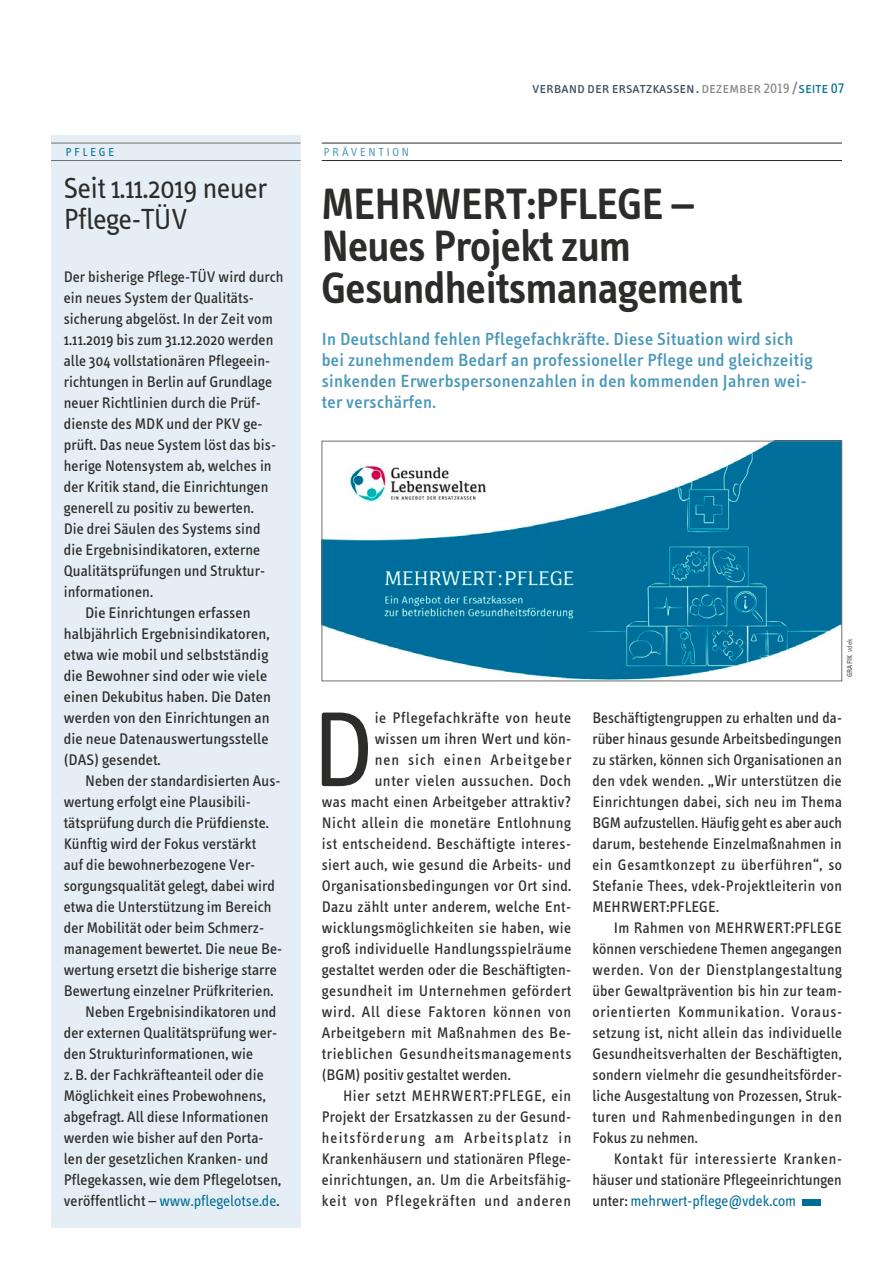
<style>
.page{position:relative;width:893px;height:1263px;background:#fff}
.page>*{position:absolute;margin:0;border:0;box-sizing:border-box;transform-origin:0 0}
._1_Artikel_Copy__Artikel_Initial_UA{font:109.8px "Info Text";color:#2c2c2b}
._1_Artikel_X_Head_Artikel_UA{font:600 45px/42px "Info Text";color:#2c2c2b}
._3_Rubrik_X_Head_Rubrik_UA{font:30px/31.5px "Info Text";color:#2c2c2b}
._1_Artikel_X_--_Intro_UA{font:500 18px/21px "Info Text";letter-spacing:.02em;color:#4a98ba}
._1_Artikel_Copy_Artikel_Einzug_UA{font:15.75px/21px "Info Text";letter-spacing:.025em;color:#2c2c2b;text-align:justify}
._3_Rubrik_X_Copy_Rubrik_Einzug_UA{font:15.75px/21px "Info Text";letter-spacing:.005em;color:#2c2c2b}
._1_Artikel_Copy__Artikel_Initial_UA-2{font:15.75px "Info Text";letter-spacing:.025em;color:#2c2c2b}
._3_Rubrik_X_Copy_Rubrik_UA{font:15.75px/21px "Info Text";letter-spacing:.005em;color:#2c2c2b}
.t1{font:15.75px "Info Text Normal Caps";color:#3c4b58}
._1_Artikel_Copy__Artikel_Initial_UA-3{font:15.75px "Info Text";letter-spacing:.045em;color:#2c2c2b}
._1_Artikel_Copy__Artikel_Initial_UA-4{font:15.75px "Info Text";letter-spacing:.005em;color:#2c2c2b}
._1_Artikel_Copy__Artikel_Initial_UA-5{font:15.75px "Info Text";letter-spacing:.065em;color:#2c2c2b}
._1_Artikel_X_Head_Artikel_UA-2{font:12px "Info OT Text";color:#4a98ba}
._3_Rubrik_X_Head_Rubrik_UA-2{font:12px "Info OT Text";color:#006d97}
.t2{font:600 7.5px "Info Text";color:#6f6f6e}
.s1{color:#006d97}
.s2{color:#878786}
.s3{font-family:"Info Text Semi Bold Caps";color:#878786}
.s4{font-weight:400}
</style>
<div class="page">
<hr style="left:322px;top:143px;width:520px;height:1px;background:#2c2c2b">
<hr style="left:322px;top:160px;width:520px;height:1px;background:#2c2c2b">
<div style="left:802px;top:1199px;width:18px;height:7px;background:#006d97"></div>
<div style="left:51px;top:135px;width:249px;height:1092px;background:#e5eef4"></div>
<img style="left:324px;top:443px;width:516px;height:236px">
<div style="left:322px;top:441px;width:520px;height:240px;border:1px solid #6f6f6e"></div>
<hr style="left:51px;top:143px;width:249px;height:1px;background:#6f6f6e">
<hr style="left:51px;top:160px;width:249px;height:1px;background:#6f6f6e">
<h2 class="_3_Rubrik_X_Head_Rubrik_UA-2" style="left:66px;top:145px;width:50px">PFLEGE</h2>
<h2 class="_3_Rubrik_X_Head_Rubrik_UA" style="left:64px;top:172px;width:205px">Seit 1.11.2019 neuer<br>Pflege-TÜV</h2>
<p class="_3_Rubrik_X_Copy_Rubrik_UA" style="left:64px;top:266px;width:221px">Der bisherige Pflege-TÜV wird durch ein neues System der Qualitäts&shy;sicherung abgelöst. In der Zeit vom 1.11.2019 bis zum 31.12.2020 werden alle 304 vollstationären Pflegeein&shy;richtungen in Berlin auf Grundlage neuer Richtlinien durch die Prüf&shy;dienste des MDK und der PKV ge&shy;prüft. Das neue System löst das bis&shy;herige Notensystem ab, welches in der Kritik stand, die Einrichtungen generell zu positiv zu bewerten.<br>Die drei Säulen des Systems sind<br>die Ergebnisindikatoren, externe Qualitätsprüfungen und Struktur&shy;informationen.</p>
<p class="_3_Rubrik_X_Copy_Rubrik_Einzug_UA" style="left:64px;top:602px;width:209px;text-indent:21px">Die Einrichtungen erfassen halbjährlich Ergebnisindikatoren, etwa wie mobil und selbstständig die Bewohner sind oder wie viele einen Dekubitus haben. Die Daten werden von den Einrichtungen an die neue Datenauswertungsstelle (DAS) gesendet.</p>
<p class="_3_Rubrik_X_Copy_Rubrik_Einzug_UA" style="left:64px;top:770px;width:220px;text-indent:21px">Neben der standardisierten Aus&shy;wertung erfolgt eine Plausibili&shy;tätsprüfung durch die Prüfdienste.<br>Künftig wird der Fokus verstärkt<br>auf die bewohnerbezogene Ver&shy;sorgungsqualität gelegt, dabei wird etwa die Unterstützung im Bereich der Mobilität oder beim Schmerz&shy;management bewertet. Die neue Be&shy;wertung ersetzt die bisherige starre Bewertung einzelner Prüfkriterien.</p>
<p class="_3_Rubrik_X_Copy_Rubrik_Einzug_UA" style="left:64px;top:1001px;width:219px;text-indent:21px">Neben Ergebnisindikatoren und der externen Qualitätsprüfung wer&shy;den Strukturinformationen, wie<br>z.B. der Fachkräfteanteil oder die Möglichkeit eines Probewohnens, abgefragt. All diese Informationen werden wie bisher auf den Porta&shy;len der gesetzlichen Kranken- und Pflegekassen, wie dem Pflegelotsen, veröffentlicht – <span class="s1">www.pflegelotse.de</span>.</p>
<h2 class="_1_Artikel_X_Head_Artikel_UA-2" style="left:324px;top:145px;width:87px">PRÄVENTION</h2>
<p class="t1" style="left:532px;top:79px;width:314px">verband der ersatzkassen. <span class="s2">dezember 2019</span> <span class="s3">/</span><span class="s1">seite 07</span></p>
<h2 class="_1_Artikel_X_Head_Artikel_UA" style="left:322px;top:183px;width:422px">MEHRWERT:PFLEGE –<br>Neues Projekt zum<br>Gesundheitsmanagement</h2>
<p class="_1_Artikel_X_--_Intro_UA" style="left:322px;top:329px;width:492px">In Deutschland fehlen Pflegefachkräfte. Diese Situation wird sich bei zunehmendem Bedarf an professioneller Pflege und gleichzeitig sinkenden Erwerbspersonenzahlen in den kommenden Jahren wei&shy;ter verschärfen.</p>
<p class="t2" style="left:845px;top:677px;width:40px;rotate:-90deg">GRAFIK <span class="s4">vdek</span></p>
<p class="_1_Artikel_Copy__Artikel_Initial_UA" style="left:311px;top:688px;width:65px">D</p>
<p class="_1_Artikel_Copy__Artikel_Initial_UA-2" style="left:375px;top:709px;width:198px">ie Pflegefachkräfte von heute</p>
<p class="_1_Artikel_Copy__Artikel_Initial_UA-2" style="left:375px;top:730px;width:198px">wissen um ihren Wert und kön-</p>
<p class="_1_Artikel_Copy__Artikel_Initial_UA-5" style="left:375px;top:751px;width:198px">nen sich einen Arbeitgeber</p>
<p class="_1_Artikel_Copy__Artikel_Initial_UA-2" style="left:375px;top:772px;width:198px">unter vielen aussuchen. Doch</p>
<p class="_1_Artikel_Copy__Artikel_Initial_UA-2" style="left:322px;top:793px;width:251px">was macht einen Arbeitgeber attraktiv?</p>
<p class="_1_Artikel_Copy__Artikel_Initial_UA-2" style="left:322px;top:814px;width:251px">Nicht allein die monetäre Entlohnung</p>
<p class="_1_Artikel_Copy__Artikel_Initial_UA-2" style="left:322px;top:835px;width:251px">ist entscheidend. Beschäftigte interes-</p>
<p class="_1_Artikel_Copy__Artikel_Initial_UA-2" style="left:322px;top:856px;width:251px">siert auch, wie gesund die Arbeits- und</p>
<p class="_1_Artikel_Copy__Artikel_Initial_UA-2" style="left:322px;top:877px;width:251px">Organisationsbedingungen vor Ort sind.</p>
<p class="_1_Artikel_Copy__Artikel_Initial_UA-2" style="left:322px;top:898px;width:251px">Dazu zählt unter anderem, welche Ent-</p>
<p class="_1_Artikel_Copy__Artikel_Initial_UA-2" style="left:322px;top:919px;width:251px">wicklungsmöglichkeiten sie haben, wie</p>
<p class="_1_Artikel_Copy__Artikel_Initial_UA-2" style="left:322px;top:940px;width:251px">groß individuelle Handlungsspielräume</p>
<p class="_1_Artikel_Copy__Artikel_Initial_UA-2" style="left:322px;top:961px;width:251px">gestaltet werden oder die Beschäftigten-</p>
<p class="_1_Artikel_Copy__Artikel_Initial_UA-2" style="left:322px;top:982px;width:251px">gesundheit im Unternehmen gefördert</p>
<p class="_1_Artikel_Copy__Artikel_Initial_UA-3" style="left:322px;top:1003px;width:251px">wird. All diese Faktoren können von</p>
<p class="_1_Artikel_Copy__Artikel_Initial_UA-2" style="left:322px;top:1024px;width:251px">Arbeitgebern mit Maßnahmen des Be-</p>
<p class="_1_Artikel_Copy__Artikel_Initial_UA-2" style="left:322px;top:1045px;width:251px">trieblichen Gesundheitsmanagements</p>
<p class="_1_Artikel_Copy__Artikel_Initial_UA-4" style="left:322px;top:1066px;width:191px">(BGM) positiv gestaltet werden.</p>
<p class="_1_Artikel_Copy_Artikel_Einzug_UA" style="left:322px;top:1085px;width:251px;text-indent:21px">Hier setzt MEHRWERT:PFLEGE, ein Projekt der Ersatzkassen zu der Gesund&shy;heitsförderung am Arbeitsplatz in Krankenhäusern und stationären Pflege&shy;einrichtungen, an. Um die Arbeitsfähig&shy;keit von Pflegekräften und anderen</p>
<p class="_1_Artikel_Copy_Artikel_Einzug_UA" style="left:592px;top:707px;width:251px">Beschäftigtengruppen zu erhalten und da&shy;rüber hinaus gesunde Arbeitsbedingungen zu stärken, können sich Organisationen an den vdek wenden. „Wir unterstützen die Einrichtungen dabei, sich neu im Thema BGM aufzustellen. Häufig geht es aber auch darum, bestehende Einzelmaßnahmen in ein Gesamtkonzept zu überführen“, so Stefanie Thees, vdek-Projektleiterin von MEHRWERT:PFLEGE.</p>
<p class="_1_Artikel_Copy_Artikel_Einzug_UA" style="left:592px;top:917px;width:251px;text-indent:21px">Im Rahmen von MEHRWERT:PFLEGE können verschiedene Themen angegangen werden. Von der Dienstplangestaltung über Gewaltprävention bis hin zur team&shy;orientierten Kommunikation. Voraus&shy;setzung ist, nicht allein das individuelle Gesundheitsverhalten der Beschäftigten, sondern vielmehr die gesundheitsförder&shy;liche Ausgestaltung von Prozessen, Struk&shy;turen und Rahmenbedingungen in den Fokus zu nehmen.</p>
<p class="_1_Artikel_Copy_Artikel_Einzug_UA" style="left:592px;top:1148px;width:251px;text-indent:21px">Kontakt für interessierte Kranken&shy;häuser und stationäre Pflegeeinrichtungen unter: <span class="s1">mehrwert-pflege@vdek.com</span></p>
</div>
